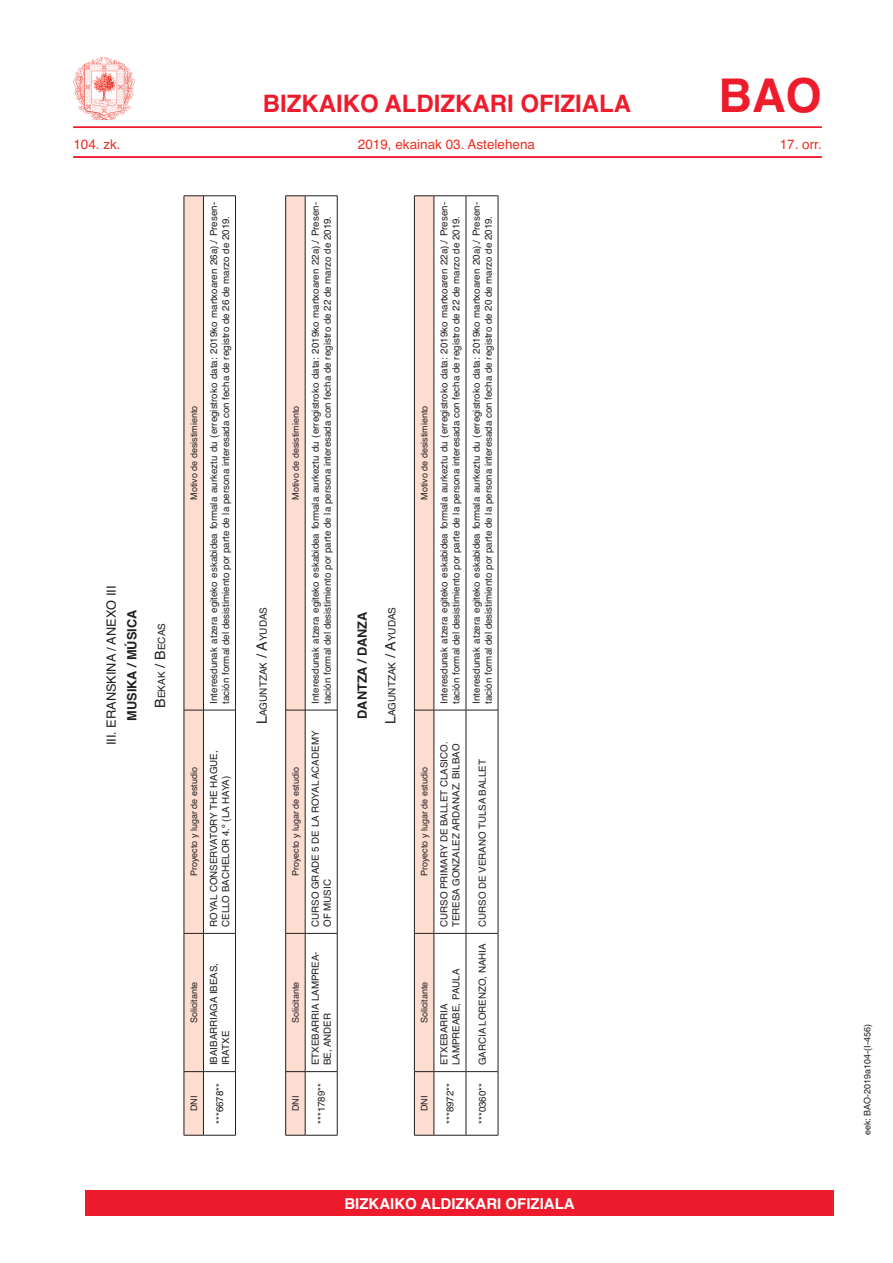
<style>
.page{position:relative;width:893px;height:1263px;background:#fff}
.page>*{position:absolute;margin:0;border:0;box-sizing:border-box;transform-origin:0 0}
.t1{font:700 46.5px "Helvetica";color:#ee1b2c}
.t2{font:700 24px "Helvetica";color:#ee1b2c}
.t3{font:700 15px "Helvetica";color:#fff}
.t4{font:13.5px "Helvetica";color:#ee2e22}
.t5{font:700 12.75px "Helvetica";color:#231f20}
.t6{font:12.75px "Helvetica";color:#231f20}
.t7{font:10.05px "Helvetica";color:#231f20}
.t8{font:9.75px/12px "Helvetica";color:#231f20}
.t9{font:9px "Helvetica";color:#231f20}
.s1{font-size:14.25px}
</style>
<div class="page">
<hr style="left:73px;top:126px;width:749px;height:2px;background:#ee1b2c">
<hr style="left:73px;top:156px;width:749px;height:2px;background:#ee1b2c">
<img style="left:74px;top:58px;width:61px;height:61px">
<hr style="left:204px;top:1071px;width:31px;height:1px;background:#231f20">
<hr style="left:204px;top:933px;width:31px;height:1px;background:#231f20">
<hr style="left:204px;top:710px;width:31px;height:1px;background:#231f20">
<hr style="left:204px;top:1135px;width:31px;height:1px;background:#231f20">
<hr style="left:204px;top:196px;width:31px;height:1px;background:#231f20">
<hr style="left:235px;top:1071px;width:1px;height:64px;background:#231f20">
<hr style="left:235px;top:933px;width:1px;height:138px;background:#231f20">
<hr style="left:235px;top:710px;width:1px;height:223px;background:#231f20">
<hr style="left:235px;top:196px;width:1px;height:514px;background:#231f20">
<svg style="left:184px;top:196px;width:19px;height:940px;background:#f6d7ca"></svg>
<hr style="left:203px;top:1071px;width:1px;height:64px;background:#231f20">
<hr style="left:203px;top:933px;width:1px;height:138px;background:#231f20">
<hr style="left:203px;top:710px;width:1px;height:223px;background:#231f20">
<hr style="left:203px;top:196px;width:1px;height:514px;background:#231f20">
<hr style="left:305px;top:1071px;width:1px;height:64px;background:#231f20">
<hr style="left:305px;top:933px;width:1px;height:138px;background:#231f20">
<hr style="left:305px;top:1071px;width:32px;height:1px;background:#231f20">
<hr style="left:305px;top:710px;width:1px;height:223px;background:#231f20">
<hr style="left:305px;top:933px;width:32px;height:1px;background:#231f20">
<hr style="left:305px;top:196px;width:1px;height:514px;background:#231f20">
<hr style="left:305px;top:710px;width:32px;height:1px;background:#231f20">
<hr style="left:305px;top:1135px;width:32px;height:1px;background:#231f20">
<hr style="left:305px;top:196px;width:32px;height:1px;background:#231f20">
<hr style="left:337px;top:1071px;width:1px;height:64px;background:#231f20">
<hr style="left:337px;top:933px;width:1px;height:138px;background:#231f20">
<hr style="left:337px;top:710px;width:1px;height:223px;background:#231f20">
<hr style="left:337px;top:196px;width:1px;height:514px;background:#231f20">
<hr style="left:285px;top:1071px;width:1px;height:64px;background:#231f20">
<hr style="left:285px;top:933px;width:1px;height:138px;background:#231f20">
<hr style="left:285px;top:710px;width:1px;height:223px;background:#231f20">
<hr style="left:285px;top:196px;width:1px;height:514px;background:#231f20">
<svg style="left:286px;top:196px;width:19px;height:940px;background:#f6d7ca"></svg>
<hr style="left:434px;top:1071px;width:1px;height:64px;background:#231f20">
<hr style="left:434px;top:933px;width:1px;height:138px;background:#231f20">
<hr style="left:434px;top:1071px;width:32px;height:1px;background:#231f20">
<hr style="left:434px;top:710px;width:1px;height:223px;background:#231f20">
<hr style="left:434px;top:933px;width:32px;height:1px;background:#231f20">
<hr style="left:434px;top:196px;width:1px;height:514px;background:#231f20">
<hr style="left:434px;top:710px;width:32px;height:1px;background:#231f20">
<hr style="left:466px;top:1071px;width:1px;height:64px;background:#231f20">
<hr style="left:466px;top:933px;width:1px;height:138px;background:#231f20">
<hr style="left:466px;top:1071px;width:32px;height:1px;background:#231f20">
<hr style="left:466px;top:710px;width:1px;height:223px;background:#231f20">
<hr style="left:466px;top:933px;width:32px;height:1px;background:#231f20">
<hr style="left:466px;top:196px;width:1px;height:514px;background:#231f20">
<hr style="left:466px;top:710px;width:32px;height:1px;background:#231f20">
<hr style="left:434px;top:1135px;width:32px;height:1px;background:#231f20">
<hr style="left:434px;top:196px;width:32px;height:1px;background:#231f20">
<hr style="left:466px;top:1135px;width:32px;height:1px;background:#231f20">
<hr style="left:466px;top:196px;width:32px;height:1px;background:#231f20">
<hr style="left:498px;top:1071px;width:1px;height:64px;background:#231f20">
<hr style="left:498px;top:933px;width:1px;height:138px;background:#231f20">
<hr style="left:498px;top:710px;width:1px;height:223px;background:#231f20">
<hr style="left:498px;top:196px;width:1px;height:514px;background:#231f20">
<svg style="left:414px;top:196px;width:20px;height:940px;background:#d4b9af"></svg>
<div style="left:85px;top:1191px;width:748px;height:25px;background:#ee1b2c"></div>
<h2 class="t2" style="left:263px;top:84px;width:370px">BIZKAIKO ALDIZKARI OFIZIALA</h2>
<h1 class="t1" style="left:718px;top:58px;width:105px">BAO</h1>
<h3 class="t4" style="left:73px;top:134px;width:49px">104. zk.</h3>
<h3 class="t4" style="left:358px;top:134px;width:179px">2019, ekainak 03. Astelehena</h3>
<h3 class="t4" style="left:780px;top:134px;width:44px">17. orr.</h3>
<h3 class="t6" style="left:102px;top:745px;width:161px;rotate:-90deg">III. ERANSKINA / ANEXO III</h3>
<h3 class="t5" style="left:122px;top:721px;width:112px;rotate:-90deg">MUSIKA / MÚSICA</h3>
<p class="t7" style="left:154px;top:708px;width:86px;rotate:-90deg"><span class="s1">B</span>ekak <span class="s1">/ B</span>ecas</p>
<p class="t9" style="left:187px;top:500px;width:96px;rotate:-90deg">Motivo de desistimiento</p>
<p class="t8" style="left:208px;top:704px;width:503px;rotate:-90deg">Interesdunak atzera egiteko eskabidea formala aurkeztu du (erregistroko data: 2019ko martxoaren 26a)./ Presen&shy;tación formal del desistimiento por parte de la persona interesada con fecha de registro de 26 de marzo de 2019.</p>
<p class="t9" style="left:187px;top:876px;width:111px;rotate:-90deg">Proyecto y lugar de estudio</p>
<p class="t8" style="left:208px;top:927px;width:178px;rotate:-90deg">ROYAL CONSERVATORY THE HAGUE,<br>CELLO BACHELOR 4.º (LA HAYA)</p>
<p class="t9" style="left:187px;top:1023px;width:43px;rotate:-90deg">Solicitante</p>
<p class="t9" style="left:187px;top:1111px;width:17px;rotate:-90deg">DNI</p>
<p class="t8" style="left:208px;top:1065px;width:104px;rotate:-90deg">IBAIBARRIAGA IBEAS,<br>IRATXE</p>
<p class="t8" style="left:214px;top:1124px;width:42px;rotate:-90deg">***6678**</p>
<p class="t7" style="left:255px;top:724px;width:119px;rotate:-90deg"><span class="s1">L</span>aguntzak <span class="s1">/ A</span>yudas</p>
<p class="t9" style="left:289px;top:500px;width:96px;rotate:-90deg">Motivo de desistimiento</p>
<p class="t8" style="left:310px;top:704px;width:503px;rotate:-90deg">Interesdunak atzera egiteko eskabidea formala aurkeztu du (erregistroko data: 2019ko martxoaren 22a)./ Presen&shy;tación formal del desistimiento por parte de la persona interesada con fecha de registro de 22 de marzo de 2019.</p>
<p class="t9" style="left:289px;top:876px;width:111px;rotate:-90deg">Proyecto y lugar de estudio</p>
<p class="t9" style="left:289px;top:1023px;width:43px;rotate:-90deg">Solicitante</p>
<p class="t9" style="left:289px;top:1111px;width:17px;rotate:-90deg">DNI</p>
<p class="t8" style="left:310px;top:927px;width:198px;rotate:-90deg">CURSO GRADE 5 DE LA ROYAL ACADEMY<br>OF MUSIC</p>
<p class="t8" style="left:310px;top:1065px;width:115px;rotate:-90deg">ETXEBARRIA LAMPREA-<br>BE, ANDER</p>
<p class="t8" style="left:316px;top:1124px;width:42px;rotate:-90deg">***1789**</p>
<h3 class="t5" style="left:352px;top:719px;width:109px;rotate:-90deg">DANTZA / DANZA</h3>
<p class="t7" style="left:384px;top:724px;width:119px;rotate:-90deg"><span class="s1">L</span>aguntzak <span class="s1">/ A</span>yudas</p>
<p class="t9" style="left:417px;top:500px;width:96px;rotate:-90deg">Motivo de desistimiento</p>
<p class="t8" style="left:438px;top:704px;width:503px;rotate:-90deg">Interesdunak atzera egiteko eskabidea formala aurkeztu du (erregistroko data: 2019ko martxoaren 22a)./ Presen&shy;tación formal del desistimiento por parte de la persona interesada con fecha de registro de 22 de marzo de 2019.</p>
<p class="t8" style="left:471px;top:704px;width:503px;rotate:-90deg">Interesdunak atzera egiteko eskabidea formala aurkeztu du (erregistroko data: 2019ko martxoaren 20a)./ Presen&shy;tación formal del desistimiento por parte de la persona interesada con fecha de registro de 20 de marzo de 2019.</p>
<p class="t9" style="left:417px;top:876px;width:111px;rotate:-90deg">Proyecto y lugar de estudio</p>
<p class="t8" style="left:438px;top:927px;width:187px;rotate:-90deg">CURSO PRIMARY DE BALLET CLASICO.<br>TERESA GONZALEZ ARDANAZ. BILBAO</p>
<p class="t9" style="left:417px;top:1023px;width:43px;rotate:-90deg">Solicitante</p>
<p class="t9" style="left:417px;top:1111px;width:17px;rotate:-90deg">DNI</p>
<p class="t8" style="left:438px;top:1065px;width:98px;rotate:-90deg">ETXEBARRIA<br>LAMPREABE, PAULA</p>
<p class="t8" style="left:444px;top:1124px;width:42px;rotate:-90deg">***8972**</p>
<p class="t8" style="left:477px;top:927px;width:169px;rotate:-90deg">CURSO DE VERANO TULSA BALLET</p>
<p class="t8" style="left:477px;top:1065px;width:123px;rotate:-90deg">GARCIA LORENZO, NAHIA</p>
<p class="t8" style="left:477px;top:1124px;width:42px;rotate:-90deg">***0360**</p>
<h3 class="t3" style="left:344px;top:1192px;width:232px">BIZKAIKO ALDIZKARI OFIZIALA</h3>
<p class="t9" style="left:860px;top:1135px;width:113px;rotate:-90deg">eek: BAO-2019a104-(I-456)</p>
</div>
